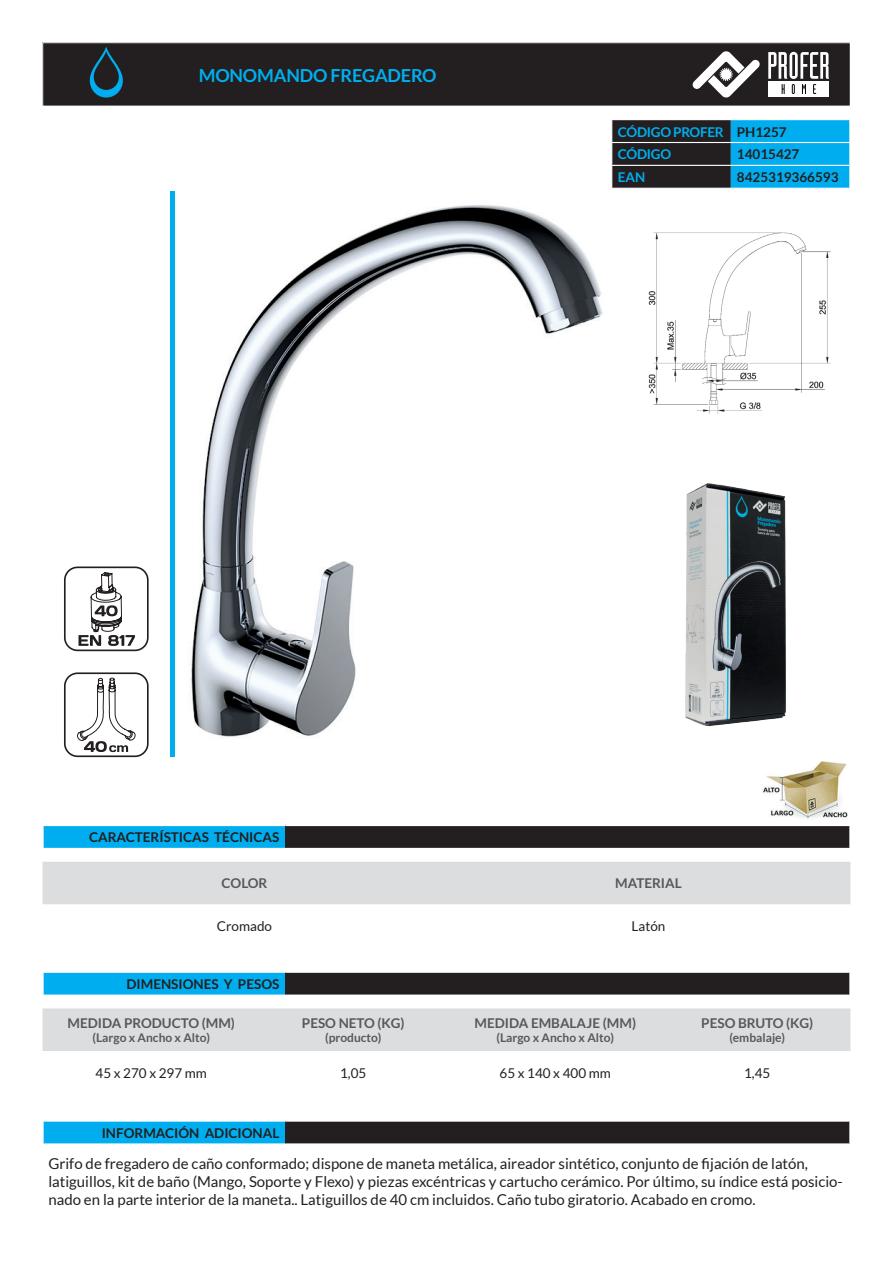
<style>
.page{position:relative;width:893px;height:1263px;background:#fff}
.page>*{position:absolute;margin:0;border:0;box-sizing:border-box;transform-origin:0 0}
.Nombre_ESP{font:700 18px "Lato";letter-spacing:-.01em;color:#00aeef}
.DESCRIPCIÓN{font:15px/18px "Lato";color:#231f20}
.CODIGOS_Negro{font:700 13.5px "Lato";color:#231f20}
.cabecera_TABLA{font:700 13.5px "Lato";color:#57585a}
.DATOS_TABLA{font:13.5px "Lato";color:#231f20}
.CODIGOS{font:700 13.5px "Lato";letter-spacing:-.02em;color:#00aeef}
.cabecera_TABLA-2{font:700 12px "Lato";color:#57585a}
</style>
<div class="page">
<div style="left:43px;top:43px;width:807px;height:63px;background:#231f20"></div>
<hr style="left:170px;top:191px;width:4px;height:566px;background:#00aeef">
<div style="left:43px;top:825px;width:242px;height:23px;background:#00aeef"></div>
<div style="left:285px;top:825px;width:565px;height:23px;background:#231f20"></div>
<hr style="left:43px;top:825px;width:242px;height:1px;background:#fff">
<svg style="left:43px;top:826px;width:1px;height:22px"></svg>
<hr style="left:285px;top:825px;width:565px;height:1px;background:#fff">
<svg style="left:849px;top:826px;width:1px;height:22px"></svg>
<div style="left:43px;top:972px;width:242px;height:23px;background:#00aeef"></div>
<div style="left:285px;top:972px;width:565px;height:23px;background:#231f20"></div>
<hr style="left:43px;top:972px;width:242px;height:1px;background:#fff">
<svg style="left:43px;top:973px;width:1px;height:21px"></svg>
<hr style="left:285px;top:972px;width:565px;height:1px;background:#fff">
<svg style="left:849px;top:973px;width:1px;height:21px"></svg>
<hr style="left:43px;top:994px;width:242px;height:2px;background:#fff">
<hr style="left:285px;top:994px;width:565px;height:2px;background:#fff">
<div style="left:43px;top:1121px;width:242px;height:23px;background:#00aeef"></div>
<div style="left:285px;top:1121px;width:565px;height:23px;background:#231f20"></div>
<hr style="left:43px;top:1120px;width:242px;height:2px;background:#fff">
<svg style="left:43px;top:1122px;width:1px;height:21px"></svg>
<hr style="left:285px;top:1120px;width:565px;height:2px;background:#fff">
<svg style="left:849px;top:1122px;width:1px;height:21px"></svg>
<hr style="left:43px;top:1143px;width:242px;height:1px;background:#fff">
<hr style="left:285px;top:1143px;width:565px;height:1px;background:#fff">
<svg style="left:89px;top:47px;width:34px;height:51px"></svg>
<svg style="left:693px;top:51px;width:67px;height:47px"></svg>
<div style="left:768px;top:81px;width:61px;height:16px;background:#fff"></div>
<svg style="left:768px;top:52px;width:61px;height:42px"></svg>
<img style="left:763px;top:761px;width:85px;height:58px">
<img style="left:191px;top:205px;width:412px;height:532px">
<img style="left:648px;top:232px;width:183px;height:182px">
<img style="left:685px;top:483px;width:101px;height:243px">
<div style="left:43px;top:1008px;width:807px;height:43px;background:#dcdddf"></div>
<div style="left:43px;top:862px;width:807px;height:42px;background:#dcdddf"></div>
<svg style="left:611px;top:120px;width:239px;height:68px;background:#1d6d8d"></svg>
<div style="left:64px;top:566px;width:85px;height:85px;border:2px solid #231f20;border-radius:13px"></div>
<svg style="left:78px;top:572px;width:57px;height:74px"></svg>
<div style="left:64px;top:672px;width:85px;height:85px;border:2px solid #231f20;border-radius:13px"></div>
<svg style="left:77px;top:678px;width:58px;height:74px"></svg>
<p class="Nombre_ESP" style="left:199px;top:65px;width:239px">MONOMANDO FREGADERO</p>
<p class="CODIGOS" style="left:618px;top:124px;width:107px">CÓDIGO PROFER</p>
<p class="CODIGOS_Negro" style="left:737px;top:124px;width:51px">PH1257</p>
<p class="CODIGOS" style="left:618px;top:147px;width:55px">CÓDIGO</p>
<p class="CODIGOS_Negro" style="left:737px;top:147px;width:64px">14015427</p>
<p class="CODIGOS" style="left:618px;top:170px;width:29px">EAN</p>
<p class="CODIGOS_Negro" style="left:737px;top:170px;width:103px">8425319366593</p>
<p class="CODIGOS_Negro" style="left:89px;top:830px;width:192px">CARACTERÍSTICAS TÉCNICAS</p>
<p class="cabecera_TABLA" style="left:222px;top:876px;width:47px">COLOR</p>
<p class="cabecera_TABLA" style="left:615px;top:876px;width:68px">MATERIAL</p>
<p class="DATOS_TABLA" style="left:217px;top:918px;width:57px">Cromado</p>
<p class="DATOS_TABLA" style="left:632px;top:918px;width:35px">Latón</p>
<p class="CODIGOS_Negro" style="left:126px;top:976px;width:154px">DIMENSIONES Y PESOS</p>
<p class="cabecera_TABLA" style="left:68px;top:1015px;width:169px">MEDIDA PRODUCTO (MM)</p>
<p class="cabecera_TABLA-2" style="left:92px;top:1031px;width:119px">(Largo x Ancho x Alto)</p>
<p class="cabecera_TABLA" style="left:302px;top:1015px;width:104px">PESO NETO (KG)</p>
<p class="cabecera_TABLA-2" style="left:325px;top:1031px;width:58px">(producto)</p>
<p class="cabecera_TABLA" style="left:474px;top:1015px;width:163px">MEDIDA EMBALAJE (MM)</p>
<p class="cabecera_TABLA-2" style="left:496px;top:1031px;width:119px">(Largo x Ancho x Alto)</p>
<p class="cabecera_TABLA" style="left:701px;top:1015px;width:113px">PESO BRUTO (KG)</p>
<p class="cabecera_TABLA-2" style="left:729px;top:1031px;width:57px">(embalaje)</p>
<p class="DATOS_TABLA" style="left:96px;top:1065px;width:113px">45 x 270 x 297 mm</p>
<p class="DATOS_TABLA" style="left:340px;top:1065px;width:28px">1,05</p>
<p class="DATOS_TABLA" style="left:499px;top:1065px;width:113px">65 x 140 x 400 mm</p>
<p class="DATOS_TABLA" style="left:744px;top:1065px;width:28px">1,45</p>
<p class="CODIGOS_Negro" style="left:102px;top:1125px;width:179px">INFORMACIÓN ADICIONAL</p>
<p class="DESCRIPCIÓN" style="left:48px;top:1155px;width:796px">Grifo de fregadero de caño conformado; dispone de maneta metálica, aireador sintético, conjunto de fijación de latón, latiguillos, kit de baño (Mango, Soporte y Flexo) y piezas excéntricas y cartucho cerámico. Por último, su índice está posicio&shy;nado en la parte interior de la maneta.. Latiguillos de 40 cm incluidos. Caño tubo giratorio. Acabado en cromo.</p>
</div>
